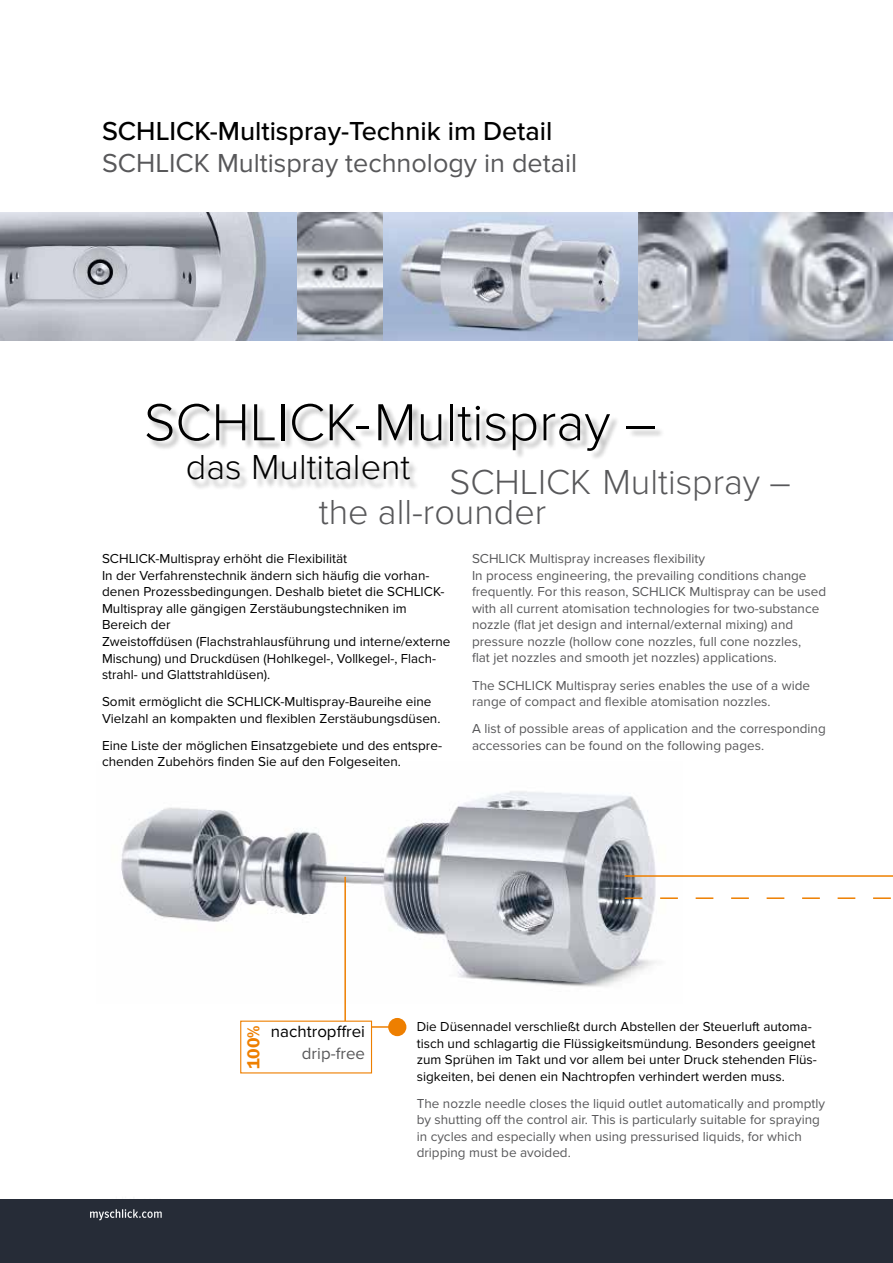
<style>
.page{position:relative;width:893px;height:1263px;background:#fff}
.page>*{position:absolute;margin:0;border:0;box-sizing:border-box;transform-origin:0 0}
.t1{font:300 54px "Proxima Nova";color:#000}
.t2{font:300 36px/30px "Proxima Nova";color:#58585a}
.t3{font:300 36px "Proxima Nova";color:#000}
.t4{font:27px "Proxima Nova";color:#58585a}
.t5{font:500 27px "Proxima Nova";color:#000}
.t6{font:600 18px "Franklin Gothic Itc T";color:#ee7f00}
.t7{font:16.8px "Proxima Nova";color:#000}
.t8{font:16.8px "Proxima Nova";color:#58585a}
.t9{font:13.5px/16.5px "Proxima Nova";color:#000}
.t10{font:13.5px/16.5px "Proxima Nova";color:#58585a}
.t11{font:600 12.75px "Proxima Nova Cond";letter-spacing:.01em;color:#fff}
</style>
<div class="page">
<img style="left:121px;top:791px;width:535px;height:196px">
<div style="left:148px;top:405px;width:517px;height:85px;background:#000;opacity:.29"></div>
<img style="left:0;top:213px;width:893px;height:127px">
<svg style="left:623px;top:468px;width:270px;height:409px"></svg>
<div style="left:388px;top:1018px;width:18px;height:18px;background:#ee7f00;border-radius:50%"></div>
<svg style="left:344px;top:875px;width:50px;height:153px"></svg>
<div style="left:240px;top:1020px;width:132px;height:53px;background:#fff"></div>
<svg style="left:625px;top:897px;width:266px;height:2px"></svg>
<div style="left:0;top:1199px;width:893px;height:64px;background:#262c37"></div>
<h3 class="t5" style="left:102px;top:116px;width:452px">SCHLICK-Multispray-Technik im Detail</h3>
<h3 class="t4" style="left:102px;top:147px;width:477px">SCHLICK Multispray technology in detail</h3>
<h1 class="t1" style="left:144px;top:391px;width:514px">SCHLICK-Multispray –</h1>
<h2 class="t3" style="left:186px;top:447px;width:226px">das Multitalent</h2>
<h2 class="t2" style="left:319px;top:468px;width:473px;text-indent:131px">SCHLICK Multispray – the all-rounder</h2>
<p class="t9" style="left:102px;top:551px;width:350px">SCHLICK-Multispray erhöht die Flexibilität<br>In der Verfahrenstechnik ändern sich häufig die vorhan&shy;denen Prozessbedingungen. Deshalb bietet die SCHLICK-Multispray alle gängigen Zerstäubungstechniken im Bereich der<br>Zweistoffdüsen (Flachstrahlausführung und interne/externe Mischung) und Druckdüsen (Hohlkegel-, Vollkegel-, Flach&shy;strahl- und Glattstrahldüsen).</p>
<p class="t9" style="left:102px;top:694px;width:340px">Somit ermöglicht die SCHLICK-Multispray-Baureihe eine<br>Vielzahl an kompakten und flexiblen Zerstäubungsdüsen.</p>
<p class="t9" style="left:102px;top:737px;width:341px">Eine Liste der möglichen Einsatzgebiete und des entspre&shy;chenden Zubehörs finden Sie auf den Folgeseiten.</p>
<p class="t10" style="left:472px;top:551px;width:356px">SCHLICK Multispray increases flexibility<br>In process engineering, the prevailing conditions change frequently. For this reason, SCHLICK Multispray can be used with all current atomisation technologies for two-substance nozzle (flat jet design and internal/external mixing) and pressure nozzle (hollow cone nozzles, full cone nozzles,<br>flat jet nozzles and smooth jet nozzles) applications.</p>
<p class="t10" style="left:472px;top:677px;width:340px">The SCHLICK Multispray series enables the use of a wide range of compact and flexible atomisation nozzles.</p>
<p class="t10" style="left:472px;top:721px;width:355px">A list of possible areas of application and the corresponding accessories can be found on the following pages.</p>
<p class="t11" style="left:89px;top:1206px;width:75px">myschlick.com</p>
<h3 class="t6" style="left:243px;top:1069px;width:46px;rotate:-90deg">100%</h3>
<p class="t7" style="left:271px;top:1021px;width:96px">nachtropffrei</p>
<p class="t8" style="left:302px;top:1044px;width:65px">drip-free</p>
<p class="t9" style="left:417px;top:1019px;width:402px">Die Düsennadel verschließt durch Abstellen der Steuerluft automa&shy;tisch und schlagartig die Flüssigkeitsmündung. Besonders geeignet zum Sprühen im Takt und vor allem bei unter Druck stehenden Flüs&shy;sigkeiten, bei denen ein Nachtropfen verhindert werden muss.</p>
<p class="t10" style="left:417px;top:1095px;width:410px">The nozzle needle closes the liquid outlet automatically and promptly by shutting off the control air. This is particularly suitable for spraying in cycles and especially when using pressurised liquids, for which dripping must be avoided.</p>
</div>
